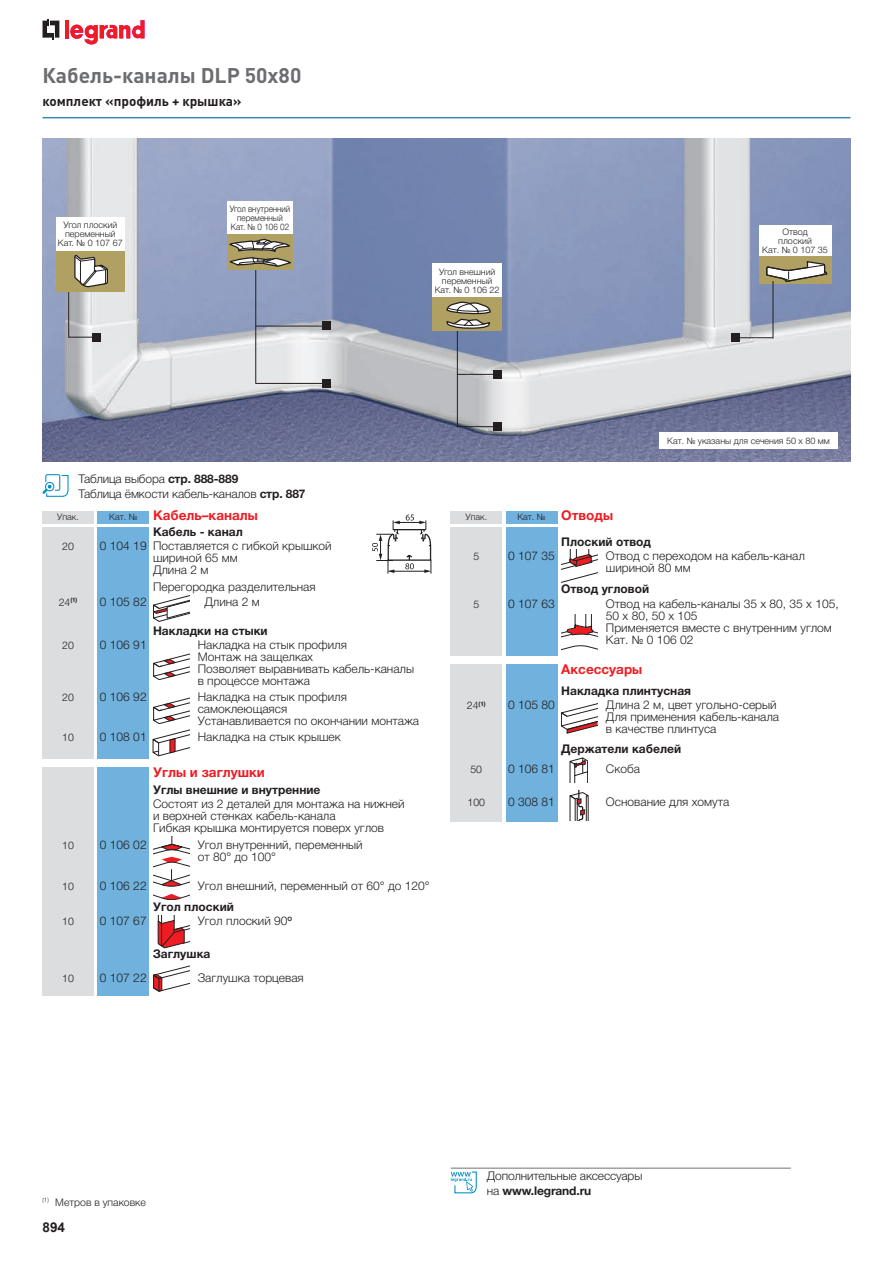
<style>
.page{position:relative;width:893px;height:1263px;background:#fff}
.page>*{position:absolute;margin:0;border:0;box-sizing:border-box;transform-origin:0 0}
.t1{font:700 21px "DIN Pro";color:#6c6d70}
.t2{font:700 13.5px "Helvetica Neue Cyr";color:#ee1d23}
.t3{font:700 13.5px "DIN Pro";color:#231f20}
.t4{font:700 13.5px "Arial";color:#231f20}
.t5{font:300 12px/12px "Helvetica Neue Cyr";color:#231f20}
.t6{font:700 12px "Helvetica Neue Cyr";color:#231f20}
.t7{font:300 10.5px "Helvetica Neue Cyr";color:#231f20}
.t8{font:300 9px/9px "Helvetica Neue Cyr";color:#231f20;text-align:center}
.t9{font:300 9px/9px "Helvetica Neue Cyr";color:#231f20;text-align:center;scale:.9 1}
.t10{font:700 6.15px "Helvetica Neue Cyr";color:#231f20}
.s1{font-weight:700}
.s2{font-weight:300;font-size:9px;color:#231f20}
.s3{font-weight:300;font-size:10.5px}
</style>
<div class="page">
<svg style="left:43px;top:19px;width:16px;height:20px"></svg>
<hr style="left:65px;top:20px;width:4px;height:18px;background:#ee1d23">
<svg style="left:70px;top:20px;width:75px;height:25px"></svg>
<hr style="left:43px;top:117px;width:807px;height:1px;background:#3c88bb">
<img style="left:43px;top:138px;width:807px;height:323px">
<div style="left:759px;top:225px;width:73px;height:59px;background:#fff"></div>
<div style="left:759px;top:256px;width:73px;height:28px;background:#b0a162"></div>
<svg style="left:766px;top:261px;width:61px;height:21px"></svg>
<div style="left:731px;top:333px;width:8px;height:9px;background:#231f20"></div>
<hr style="left:773px;top:281px;width:1px;height:57px;background:#231f20">
<hr style="left:736px;top:337px;width:37px;height:1px;background:#231f20">
<div style="left:323px;top:322px;width:8px;height:8px;background:#231f20"></div>
<div style="left:323px;top:379px;width:8px;height:9px;background:#231f20"></div>
<hr style="left:255px;top:268px;width:1px;height:116px;background:#231f20">
<hr style="left:256px;top:383px;width:68px;height:1px;background:#231f20">
<hr style="left:256px;top:326px;width:69px;height:1px;background:#231f20">
<div style="left:493px;top:422px;width:9px;height:9px;background:#231f20"></div>
<div style="left:493px;top:370px;width:9px;height:9px;background:#231f20"></div>
<hr style="left:457px;top:328px;width:1px;height:99px;background:#231f20">
<hr style="left:457px;top:426px;width:40px;height:1px;background:#231f20">
<hr style="left:457px;top:374px;width:41px;height:1px;background:#231f20">
<hr style="left:68px;top:288px;width:1px;height:50px;background:#231f20">
<svg style="left:69px;top:337px;width:24px;height:1px"></svg>
<div style="left:93px;top:333px;width:8px;height:9px;background:#231f20"></div>
<div style="left:56px;top:217px;width:68px;height:73px;background:#fff"></div>
<div style="left:56px;top:251px;width:68px;height:40px;background:#b0a162"></div>
<svg style="left:74px;top:255px;width:34px;height:32px"></svg>
<div style="left:227px;top:201px;width:66px;height:69px;background:#fff"></div>
<div style="left:227px;top:234px;width:66px;height:36px;background:#b0a162"></div>
<svg style="left:229px;top:239px;width:62px;height:28px"></svg>
<div style="left:432px;top:264px;width:70px;height:66px;background:#fff"></div>
<div style="left:432px;top:297px;width:70px;height:34px;background:#b0a162"></div>
<svg style="left:446px;top:302px;width:45px;height:27px"></svg>
<div style="left:659px;top:432px;width:179px;height:17px;background:#fff"></div>
<svg style="left:43px;top:474px;width:26px;height:23px"></svg>
<hr style="left:451px;top:1167px;width:340px;height:2px;background:#808285">
<svg style="left:451px;top:1171px;width:26px;height:22px"></svg>
<div style="left:98px;top:767px;width:51px;height:229px;background:#70b2dd"></div>
<div style="left:43px;top:767px;width:51px;height:229px;background:#dcdddf"></div>
<svg style="left:153px;top:836px;width:36px;height:64px"></svg>
<svg style="left:158px;top:916px;width:31px;height:32px"></svg>
<svg style="left:153px;top:965px;width:36px;height:26px"></svg>
<div style="left:506px;top:511px;width:51px;height:12px;background:#70b2dd"></div>
<div style="left:451px;top:511px;width:51px;height:12px;background:#dcdddf"></div>
<div style="left:506px;top:527px;width:51px;height:129px;background:#70b2dd"></div>
<div style="left:451px;top:527px;width:51px;height:129px;background:#dcdddf"></div>
<svg style="left:561px;top:549px;width:36px;height:34px"></svg>
<svg style="left:561px;top:614px;width:36px;height:37px"></svg>
<div style="left:98px;top:528px;width:51px;height:231px;background:#70b2dd"></div>
<div style="left:43px;top:528px;width:51px;height:231px;background:#dcdddf"></div>
<div style="left:98px;top:511px;width:51px;height:13px;background:#70b2dd"></div>
<div style="left:43px;top:511px;width:51px;height:13px;background:#dcdddf"></div>
<svg style="left:372px;top:514px;width:60px;height:60px"></svg>
<svg style="left:153px;top:595px;width:36px;height:27px"></svg>
<svg style="left:153px;top:653px;width:36px;height:27px"></svg>
<svg style="left:152px;top:697px;width:37px;height:59px"></svg>
<div style="left:506px;top:664px;width:51px;height:158px;background:#70b2dd"></div>
<div style="left:451px;top:664px;width:51px;height:158px;background:#dcdddf"></div>
<svg style="left:570px;top:758px;width:18px;height:25px"></svg>
<svg style="left:569px;top:790px;width:19px;height:30px"></svg>
<svg style="left:561px;top:703px;width:36px;height:31px"></svg>
<h1 class="t1" style="left:43px;top:61px;width:260px">Кабель-каналы DLP 50х80</h1>
<p class="t3" style="left:43px;top:92px;width:201px">комплект «профиль + крышка»</p>
<p class="t8" style="left:58px;top:220px;width:66px">Угол плоский переменный<br>Кат. № 0 107 67</p>
<p class="t9" style="left:230px;top:204px;width:69px">Угол внутренний переменный<br>Кат. № 0 106 02</p>
<p class="t8" style="left:435px;top:267px;width:66px">Угол внешний переменный<br>Кат. № 0 106 22</p>
<p class="t8" style="left:762px;top:227px;width:67px">Отвод<br>плоский<br>Кат. № 0 107 35</p>
<p class="t5" style="left:78px;top:471px;width:229px;line-height:15px">Таблица выбора <span class="s1">стр. 888-889<br></span>Таблица ёмкости кабель-каналов <span class="s1">стр. 887</span></p>
<p class="t8" style="left:57px;top:513px;width:23px">Упак.</p>
<p class="t2" style="left:109px;top:508px;width:150px"><span class="s2">Кат. №</span> Кабель–каналы</p>
<p class="t6" style="left:153px;top:525px;width:91px">Кабель - канал</p>
<p class="t7" style="left:62px;top:541px;width:13px">20</p>
<p class="t5" style="left:153px;top:540px;width:180px;text-indent:-53px">0 104 19 Поставляется с гибкой крышкой шириной 65 мм<br>Длина 2 м</p>
<p class="t5" style="left:153px;top:581px;width:164px">Перегородка разделительная</p>
<p class="t10" style="left:59px;top:596px;width:20px"><span class="s3">24</span>(1)</p>
<p class="t5" style="left:100px;top:595px;width:48px">0 105 82</p>
<p class="t5" style="left:205px;top:595px;width:57px">Длина 2 м</p>
<p class="t6" style="left:153px;top:624px;width:116px">Накладки на стыки</p>
<p class="t7" style="left:62px;top:639px;width:13px">20</p>
<p class="t5" style="left:100px;top:639px;width:48px">0 106 91</p>
<p class="t5" style="left:198px;top:639px;width:218px">Накладка на стык профиля<br>Монтаж на защелках<br>Позволяет выравнивать кабель-каналы в процессе монтажа</p>
<p class="t7" style="left:62px;top:692px;width:13px">20</p>
<p class="t5" style="left:100px;top:691px;width:48px">0 106 92</p>
<p class="t5" style="left:198px;top:691px;width:223px">Накладка на стык профиля самоклеющаяся<br>Устанавливается по окончании монтажа</p>
<p class="t7" style="left:62px;top:732px;width:13px">10</p>
<p class="t5" style="left:100px;top:731px;width:48px">0 108 01</p>
<p class="t5" style="left:198px;top:731px;width:145px">Накладка на стык крышек</p>
<p class="t2" style="left:153px;top:765px;width:113px">Углы и заглушки</p>
<p class="t6" style="left:153px;top:783px;width:169px">Углы внешние и внутренние</p>
<p class="t5" style="left:153px;top:798px;width:253px">Состоят из 2 деталей для монтажа на нижней и верхней стенках кабель-канала<br>Гибкая крышка монтируется поверх углов</p>
<p class="t8" style="left:667px;top:436px;width:164px">Кат. № указаны для сечения 50 х 80 мм</p>
<p class="t8" style="left:465px;top:513px;width:23px">Упак.</p>
<p class="t2" style="left:517px;top:508px;width:97px"><span class="s2">Кат. №</span> Отводы</p>
<p class="t6" style="left:561px;top:535px;width:91px">Плоский отвод</p>
<p class="t7" style="left:473px;top:550px;width:7px">5</p>
<p class="t5" style="left:508px;top:550px;width:48px">0 107 35</p>
<p class="t5" style="left:606px;top:550px;width:200px">Отвод с переходом на кабель-канал шириной 80 мм</p>
<p class="t6" style="left:561px;top:582px;width:89px">Отвод угловой</p>
<p class="t7" style="left:473px;top:598px;width:7px">5</p>
<p class="t5" style="left:508px;top:597px;width:48px">0 107 63</p>
<p class="t5" style="left:606px;top:597px;width:234px">Отвод на кабель-каналы 35 x 80, 35 x 105,<br>50 x 80, 50 x 105<br>Применяется вместе с внутренним углом<br>Кат. № 0 106 02</p>
<p class="t2" style="left:561px;top:662px;width:82px">Аксессуары</p>
<p class="t6" style="left:561px;top:684px;width:131px">Накладка плинтусная</p>
<p class="t10" style="left:467px;top:700px;width:20px"><span class="s3">24</span>(1)</p>
<p class="t5" style="left:508px;top:699px;width:48px">0 105 80</p>
<p class="t5" style="left:606px;top:699px;width:175px">Длина 2 м, цвет угольно-серый<br>Для применения кабель-канала в качестве плинтуса</p>
<p class="t6" style="left:561px;top:742px;width:121px">Держатели кабелей</p>
<p class="t7" style="left:470px;top:763px;width:13px">50</p>
<p class="t5" style="left:508px;top:763px;width:48px">0 106 81</p>
<p class="t5" style="left:606px;top:763px;width:36px">Скоба</p>
<p class="t7" style="left:467px;top:797px;width:19px">100</p>
<p class="t5" style="left:508px;top:796px;width:48px">0 308 81</p>
<p class="t5" style="left:606px;top:796px;width:125px">Основание для хомута</p>
<p class="t7" style="left:62px;top:839px;width:13px">10</p>
<p class="t5" style="left:100px;top:838px;width:48px">0 106 02</p>
<p class="t5" style="left:198px;top:838px;width:166px">Угол внутренний, переменный от 80° до 100°</p>
<p class="t7" style="left:62px;top:880px;width:13px">10</p>
<p class="t5" style="left:100px;top:879px;width:48px">0 106 22</p>
<p class="t5" style="left:198px;top:879px;width:233px">Угол внешний, переменный от 60° до 120°</p>
<p class="t6" style="left:153px;top:900px;width:82px">Угол плоский</p>
<p class="t7" style="left:62px;top:916px;width:13px">10</p>
<p class="t5" style="left:100px;top:915px;width:48px">0 107 67</p>
<p class="t5" style="left:198px;top:915px;width:96px">Угол плоский 90<sup>О</sup></p>
<p class="t6" style="left:153px;top:947px;width:59px">Заглушка</p>
<p class="t7" style="left:62px;top:973px;width:13px">10</p>
<p class="t5" style="left:100px;top:972px;width:48px">0 107 22</p>
<p class="t5" style="left:198px;top:972px;width:108px">Заглушка торцевая</p>
<p class="t7" style="left:43px;top:1196px;width:105px"><sup>(1)</sup> Метров в упаковке</p>
<p class="t4" style="left:43px;top:1219px;width:24px">894</p>
<p class="t5" style="left:487px;top:1168px;width:157px;line-height:15px">Дополнительные аксессуары на <span class="s1">www.legrand.ru</span></p>
</div>
